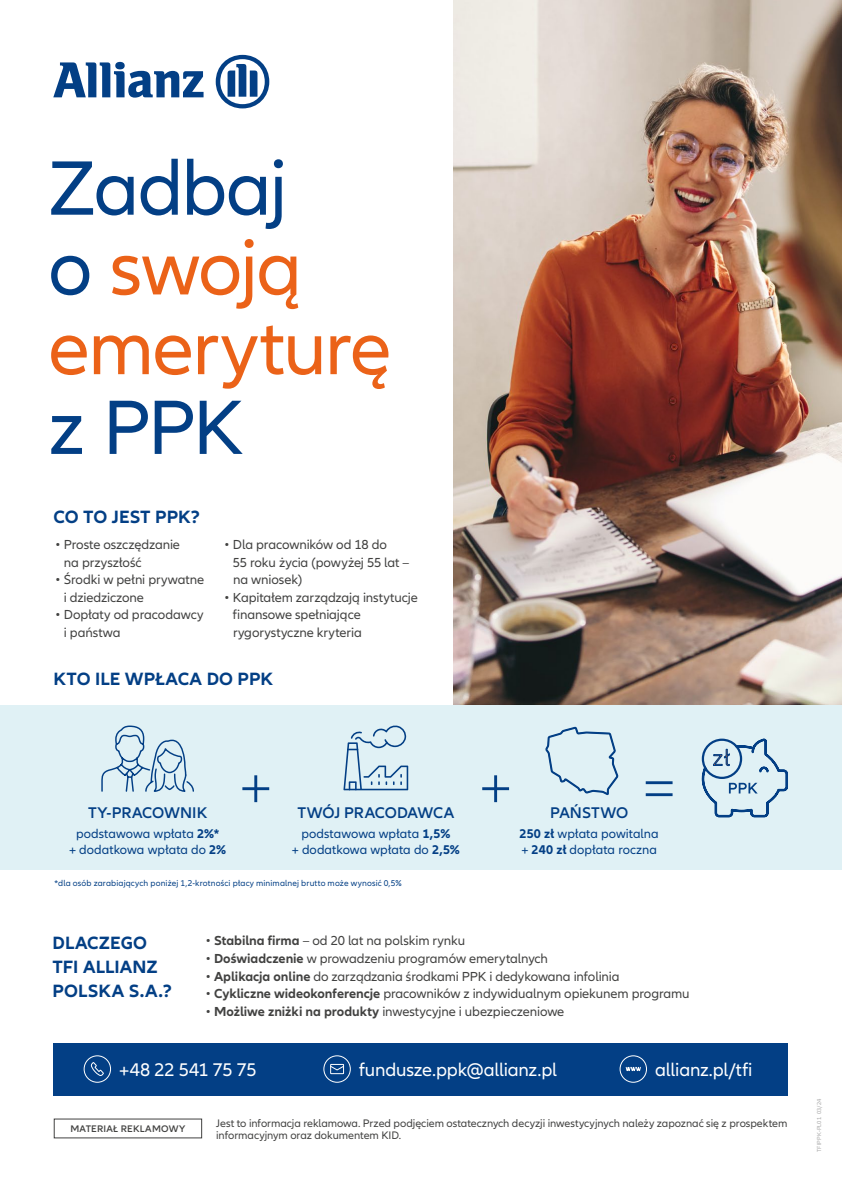
<style>
.page{position:relative;width:842px;height:1191px;background:#fff}
.page>*{position:absolute;margin:0;border:0;box-sizing:border-box;transform-origin:0 0}
.t1{font:79.7px/79.7px "Allianz Neo";letter-spacing:-.025em;color:#eb6218}
.t2{font:79.7px "Allianz Neo";color:#033f85}
.t3{font:300 59.6px "Allianz Neo";color:#033f85}
.t4{font:19px "Allianz Neo";letter-spacing:-.01em;color:#fff}
.t5{font:700 18.4px/24px "Allianz Neo";letter-spacing:.005em;color:#033f85}
.t6{font:600 16px "Allianz Neo";letter-spacing:-.01em;color:#033f85}
.t7{font:13.6px/17.6px "Allianz Neo";letter-spacing:-.01em;color:#424241}
.t8{font:13.1px/15.7px "Allianz Neo";letter-spacing:.005em;color:#033f85;text-align:center}
.t9{font:11.3px/11.3px "Allianz Neo";letter-spacing:-.005em;color:#424241}
.t10{font:600 9.9px "Allianz Neo";letter-spacing:.025em;color:#424241}
.t11{font:8.7px "Allianz Neo";letter-spacing:.015em;color:#033f85}
.t12{font:6px "Allianz Neo";letter-spacing:.02em;color:#aaa}
.s1{color:#033f85}
.s2{font-weight:700}
</style>
<div class="page">
<div style="left:53px;top:1043px;width:735px;height:52px;background:#033f85"></div>
<svg style="left:53px;top:62px;width:151px;height:36px"></svg>
<svg style="left:216px;top:55px;width:53px;height:53px"></svg>
<div style="left:84px;top:1055px;width:27px;height:27px;border:1px solid #fff;border-radius:50%"></div>
<svg style="left:90px;top:1062px;width:14px;height:14px"></svg>
<div style="left:323px;top:1055px;width:28px;height:27px;border:1px solid #fff;border-radius:50%"></div>
<div style="left:330px;top:1064px;width:14px;height:10px;border:1px solid #fff"></div>
<svg style="left:330px;top:1065px;width:15px;height:5px"></svg>
<div style="left:620px;top:1055px;width:27px;height:27px;border:1px solid #fff;border-radius:50%"></div>
<svg style="left:625px;top:1066px;width:16px;height:5px"></svg>
<div style="left:0;top:705px;width:842px;height:164px;background:#e0f1f5"></div>
<svg style="left:701px;top:738px;width:87px;height:80px"></svg>
<svg style="left:343px;top:725px;width:65px;height:65px"></svg>
<svg style="left:101px;top:725px;width:93px;height:67px"></svg>
<svg style="left:545px;top:726px;width:74px;height:70px"></svg>
<img style="left:453px;top:0;width:389px;height:705px">
<h1 class="t1" style="left:48px;top:150px;width:345px"><span class="s1">Zadbaj<br>o</span> swoją emeryturę</h1>
<h1 class="t2" style="left:48px;top:382px;width:197px">z PPK</h1>
<h3 class="t5" style="left:53px;top:505px;width:148px">CO TO JEST PPK?</h3>
<p class="t7" style="left:64px;top:536px;width:118px;text-indent:-9px">• Proste oszczędzanie na przyszłość</p>
<p class="t7" style="left:64px;top:571px;width:142px;text-indent:-9px">• Środki w pełni prywatne i dziedziczone</p>
<p class="t7" style="left:64px;top:606px;width:141px;text-indent:-9px">• Dopłaty od pracodawcy i państwa</p>
<p class="t7" style="left:233px;top:536px;width:178px;text-indent:-9px">• Dla pracowników od 18 do<br>55 roku życia (powyżej 55 lat – na wniosek)</p>
<p class="t7" style="left:233px;top:589px;width:186px;text-indent:-9px">• Kapitałem zarządzają instytucje finansowe spełniające rygorystyczne kryteria</p>
<h3 class="t5" style="left:53px;top:667px;width:221px">KTO ILE WPŁACA DO PPK</h3>
<p class="t6" style="left:88px;top:803px;width:121px">TY-PRACOWNIK</p>
<p class="t8" style="left:69px;top:826px;width:159px">podstawowa wpłata <span class="s2">2%*<br></span>+ dodatkowa wpłata do <span class="s2">2%</span></p>
<h2 class="t3" style="left:240px;top:751px;width:34px">+</h2>
<h2 class="t3" style="left:480px;top:751px;width:34px">+</h2>
<p class="t6" style="left:298px;top:803px;width:158px">TWÓJ PRACODAWCA</p>
<p class="t8" style="left:292px;top:826px;width:170px">podstawowa wpłata <span class="s2">1,5%<br></span>+ dodatkowa wpłata do <span class="s2">2,5%</span></p>
<p class="t11" style="left:55px;top:878px;width:349px">*dla osób zarabiających poniżej 1,2-krotności płacy minimalnej brutto może wynosić 0,5%</p>
<h2 class="t3" style="left:643px;top:751px;width:34px">=</h2>
<p class="t8" style="left:520px;top:826px;width:141px;text-align:left"><span class="s2">250 zł</span> wpłata powitalna + <span class="s2">240 zł</span> dopłata roczna</p>
<p class="t6" style="left:550px;top:803px;width:79px">PAŃSTWO</p>
<h3 class="t5" style="left:53px;top:931px;width:121px">DLACZEGO<br>TFI ALLIANZ<br>POLSKA S.A.?</h3>
<p class="t7" style="left:205px;top:932px;width:261px">• <span class="s2">Stabilna firma</span> – od 20 lat na polskim rynku</p>
<p class="t7" style="left:205px;top:950px;width:344px">• <span class="s2">Doświadczenie</span> w prowadzeniu programów emerytalnych</p>
<p class="t7" style="left:205px;top:967px;width:416px">• <span class="s2">Aplikacja online</span> do zarządzania środkami PPK i dedykowana infolinia</p>
<p class="t7" style="left:205px;top:985px;width:486px">• <span class="s2">Cykliczne wideokonferencje</span> pracowników z indywidualnym opiekunem programu</p>
<p class="t7" style="left:205px;top:1002px;width:360px">• <span class="s2">Możliwe zniżki na produkty</span> inwestycyjne i ubezpieczeniowe</p>
<h3 class="t4" style="left:119px;top:1058px;width:139px">+48 22 541 75 75</h3>
<h3 class="t4" style="left:359px;top:1058px;width:199px">fundusze.ppk@allianz.pl</h3>
<h3 class="t4" style="left:655px;top:1058px;width:99px">allianz.pl/tfi</h3>
<p class="t10" style="left:70px;top:1123px;width:116px">MATERIAŁ REKLAMOWY</p>
<p class="t9" style="left:216px;top:1118px;width:573px">Jest to informacja reklamowa. Przed podjęciem ostatecznych decyzji inwestycyjnych należy zapoznać się z prospektem informacyjnym oraz dokumentem KID.</p>
<p class="t12" style="left:816px;top:1152px;width:55px;rotate:-90deg">TFIPPK-PL01 03/24</p>
</div>
